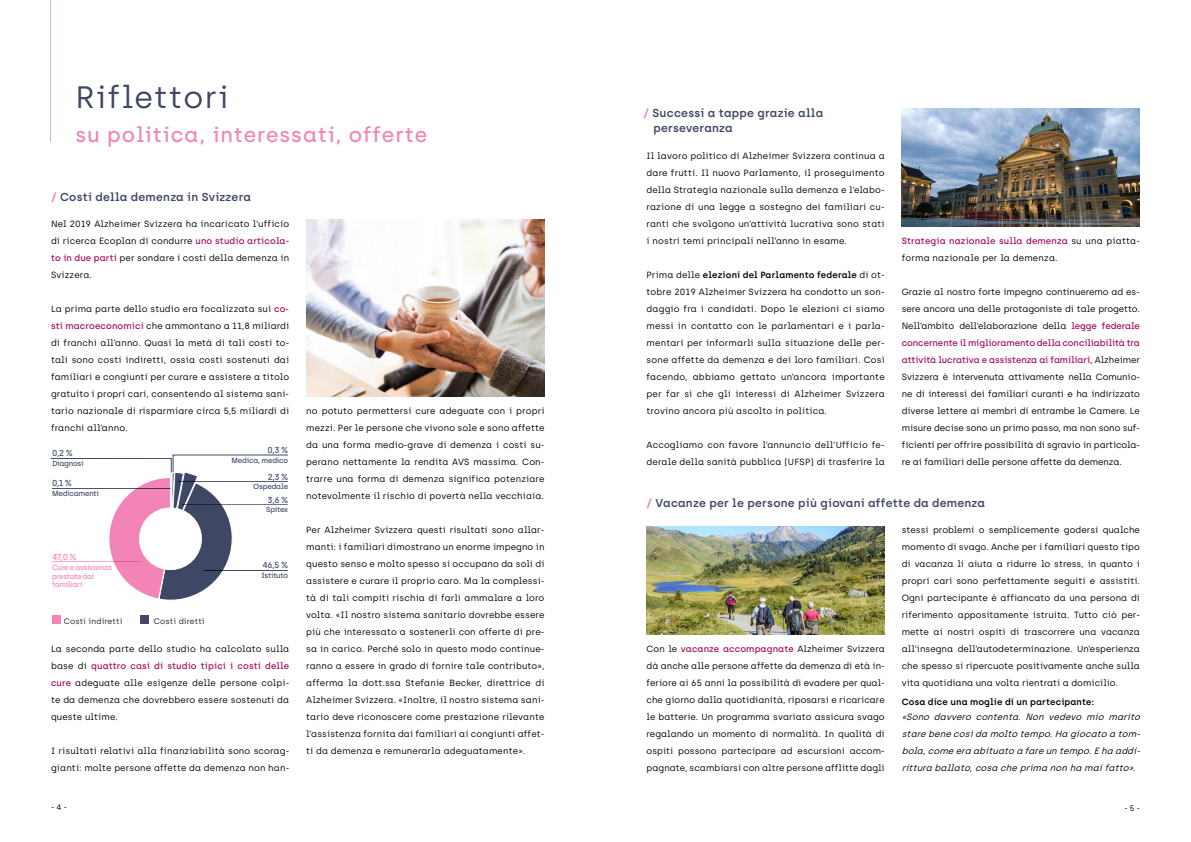
<style>
.page{position:relative;width:1191px;height:842px;background:#fff}
.page>*{position:absolute;margin:0;border:0;box-sizing:border-box;transform-origin:0 0}
.t1{font:31px "Archia";letter-spacing:.04em;color:#3e4764}
.t2{font:500 21px "Archia";letter-spacing:.04em;color:#f285b6}
.t3{font:600 11.5px/15.2px "Archia";letter-spacing:.02em;color:#3e4764}
.t4{font:9px/17px "Archia";letter-spacing:.015em;color:#000;text-align:justify}
.t5{font:italic 9px/17px "Archia";color:#000;text-align:justify}
.t6{font:600 9px "Archia";letter-spacing:.015em;color:#000}
.t7{font:500 8.6px "Archia";color:#3e4764}
.t8{font:500 8.6px "Archia";color:#f285b6}
.t9{font:8px "Archia";letter-spacing:.015em;color:#221e1f}
.t10{font:8px "Archia";color:#000}
.t11{font:500 7.4px "Archia";letter-spacing:-.03em;color:#3e4764}
.t12{font:500 7.4px/8.9px "Archia";letter-spacing:-.05em;color:#f285b6}
.s1{font-weight:700;color:#f285b6}
.s2{font-weight:500;color:#a20056}
.s3{font-weight:600}
</style>
<div class="page">
<hr style="left:50px;top:0;width:1px;height:142px;background:#9dc7e0">
<img style="left:901px;top:108px;width:239px;height:119px">
<svg style="left:51px;top:455px;width:237px;height:145px"></svg>
<div style="left:140px;top:616px;width:9px;height:8px;background:#434867"></div>
<div style="left:52px;top:616px;width:8px;height:8px;background:#f285b6"></div>
<img style="left:646px;top:526px;width:238px;height:109px">
<img style="left:306px;top:219px;width:238px;height:178px">
<h1 class="t1" style="left:76px;top:78px;width:155px">Riflettori</h1>
<h2 class="t2" style="left:76px;top:122px;width:353px">su politica, interessati, offerte</h2>
<p class="t3" style="left:51px;top:189px;width:201px"><span class="s1">/</span> Costi della demenza in Svizzera</p>
<p class="t4" style="left:51px;top:215px;width:240px">Nel 2019 Alzheimer Svizzera ha incaricato l’ufficio di ricerca Ecoplan di condurre <span class="s2">uno studio articola&shy;to in due parti</span> per sondare i costi della demenza in Svizzera.</p>
<p class="t4" style="left:51px;top:300px;width:240px">La prima parte dello studio era focalizzata sui <span class="s2">co&shy;sti macroeconomici</span> che ammontano a 11,8 miliardi di franchi all’anno. Quasi la metà di tali costi to&shy;tali sono costi indiretti, ossia costi sostenuti dai familiari e congiunti per curare e assistere a titolo gratuito i propri cari, consentendo al sistema sani&shy;tario nazionale di risparmiare circa 5,5 miliardi di franchi all’anno.</p>
<p class="t7" style="left:52px;top:448px;width:22px">0,2 %</p>
<p class="t11" style="left:52px;top:459px;width:33px">Diagnosi</p>
<p class="t7" style="left:52px;top:478px;width:22px">0,1 %</p>
<p class="t11" style="left:52px;top:489px;width:49px">Medicamenti</p>
<p class="t7" style="left:267px;top:445px;width:22px">0,3 %</p>
<p class="t11" style="left:232px;top:456px;width:58px">Medica, medico</p>
<p class="t7" style="left:268px;top:471px;width:22px">2,3 %</p>
<p class="t11" style="left:253px;top:482px;width:36px">Ospedale</p>
<p class="t7" style="left:267px;top:495px;width:22px">3,6 %</p>
<p class="t11" style="left:266px;top:505px;width:23px">Spitex</p>
<p class="t8" style="left:52px;top:552px;width:26px">47,0 %</p>
<p class="t12" style="left:52px;top:563px;width:62px">Cure e assistenza</p>
<p class="t7" style="left:262px;top:560px;width:27px">46,5 %</p>
<p class="t12" style="left:52px;top:571px;width:44px">prestate dai familiari</p>
<p class="t11" style="left:261px;top:571px;width:28px">Istituto</p>
<p class="t9" style="left:64px;top:616px;width:60px">Costi indiretti</p>
<p class="t9" style="left:154px;top:616px;width:52px">Costi diretti</p>
<p class="t4" style="left:51px;top:640px;width:240px">La seconda parte dello studio ha calcolato sulla base di <span class="s2">quattro casi di studio tipici i costi delle cure</span> adeguate alle esigenze delle persone colpi&shy;te da demenza che dovrebbero essere sostenuti da queste ultime.</p>
<p class="t4" style="left:51px;top:742px;width:240px">I risultati relativi alla finanziabilità sono scorag&shy;gianti: molte persone affette da demenza non han-</p>
<p class="t4" style="left:306px;top:402px;width:240px">no potuto permettersi cure adeguate con i propri mezzi. Per le persone che vivono sole e sono affette da una forma medio-grave di demenza i costi su&shy;perano nettamente la rendita AVS massima. Con&shy;trarre una forma di demenza significa potenziare notevolmente il rischio di povertà nella vecchiaia.</p>
<p class="t4" style="left:306px;top:521px;width:240px;text-align:left">Per Alzheimer Svizzera questi risultati sono allar&shy;manti: i familiari dimostrano un enorme impegno in questo senso e molto spesso si occupano da soli di assistere e curare il proprio caro. Ma la complessi&shy;tà di tali compiti rischia di farli ammalare a loro volta. «Il nostro sistema sanitario dovrebbe essere più che interessato a sostenerli con offerte di pre&shy;sa in carico. Perché solo in questo modo continue&shy;ranno a essere in grado di fornire tale contributo», afferma la dott.ssa Stefanie Becker, direttrice di Alzheimer Svizzera. «Inoltre, il nostro sistema sani&shy;tario deve riconoscere come prestazione rilevante l’assistenza fornita dai familiari ai congiunti affet&shy;ti da demenza e remunerarla adeguatamente».</p>
<p class="t3" style="left:653px;top:105px;width:171px;text-indent:-10px"><span class="s1">/</span> Successi a tappe grazie alla perseveranza</p>
<p class="t4" style="left:646px;top:147px;width:240px">Il lavoro politico di Alzheimer Svizzera continua a dare frutti. Il nuovo Parlamento, il proseguimento della Strategia nazionale sulla demenza e l’elabo&shy;razione di una legge a sostegno dei familiari cu&shy;ranti che svolgono un’attività lucrativa sono stati i nostri temi principali nell’anno in esame.</p>
<p class="t4" style="left:646px;top:266px;width:240px">Prima delle <span class="s3">elezioni del Parlamento federale</span> di ot&shy;tobre 2019 Alzheimer Svizzera ha condotto un son&shy;daggio fra i candidati. Dopo le elezioni ci siamo messi in contatto con le parlamentari e i parla&shy;mentari per informarli sulla situazione delle per&shy;sone affette da demenza e dei loro familiari. Così facendo, abbiamo gettato un’ancora importante per far sì che gli interessi di Alzheimer Svizzera trovino ancora più ascolto in politica.</p>
<p class="t4" style="left:646px;top:436px;width:240px">Accogliamo con favore l’annuncio dell’Ufficio fe&shy;derale della sanità pubblica (UFSP) di trasferire la</p>
<p class="t4" style="left:901px;top:232px;width:240px"><span class="s2">Strategia nazionale sulla demenza</span> su una piatta&shy;forma nazionale per la demenza.</p>
<p class="t4" style="left:901px;top:283px;width:240px">Grazie al nostro forte impegno continueremo ad es&shy;sere ancora una delle protagoniste di tale progetto.<br>Nell’ambito dell’elaborazione della <span class="s2">legge federale concernente il miglioramento della conciliabilità tra attività lucrativa e assistenza ai familiari,</span> Alzheimer Svizzera è intervenuta attivamente nella Comunio&shy;ne di interessi dei familiari curanti e ha indirizzato diverse lettere ai membri di entrambe le Camere. Le misure decise sono un primo passo, ma non sono suf&shy;ficienti per offrire possibilità di sgravio in particola&shy;re ai familiari delle persone affette da demenza.</p>
<p class="t3" style="left:646px;top:496px;width:340px"><span class="s1">/</span> Vacanze per le persone più giovani affette da demenza</p>
<p class="t4" style="left:646px;top:640px;width:240px">Con le <span class="s2">vacanze accompagnate</span> Alzheimer Svizzera dà anche alle persone affette da demenza di età in&shy;feriore ai 65 anni la possibilità di evadere per qual&shy;che giorno dalla quotidianità, riposarsi e ricaricare le batterie. Un programma svariato assicura svago regalando un momento di normalità. In qualità di ospiti possono partecipare ad escursioni accom&shy;pagnate, scambiarsi con altre persone afflitte dagli</p>
<p class="t4" style="left:901px;top:521px;width:240px">stessi problemi o semplicemente godersi qualche momento di svago. Anche per i familiari questo tipo di vacanza li aiuta a ridurre lo stress, in quanto i propri cari sono perfettamente seguiti e assistiti.<br>Ogni partecipante è affiancato da una persona di riferimento appositamente istruita. Tutto ciò per&shy;mette ai nostri ospiti di trascorrere una vacanza all’insegna dell’autodeterminazione. Un’esperienza che spesso si ripercuote positivamente anche sulla vita quotidiana una volta rientrati a domicilio.</p>
<p class="t6" style="left:901px;top:696px;width:194px">Cosa dice una moglie di un partecipante:</p>
<p class="t5" style="left:901px;top:708px;width:242px">«Sono davvero contenta. Non vedevo mio marito stare bene cosìda molto tempo.Ha giocato a tom&shy;bola,come era abituato a fare un tempo.E ha addi&shy;rittura ballato,cosa che prima non ha maifatto».</p>
<p class="t10" style="left:51px;top:803px;width:17px">- 4 -</p>
<p class="t10" style="left:1124px;top:803px;width:17px">- 5 -</p>
</div>
